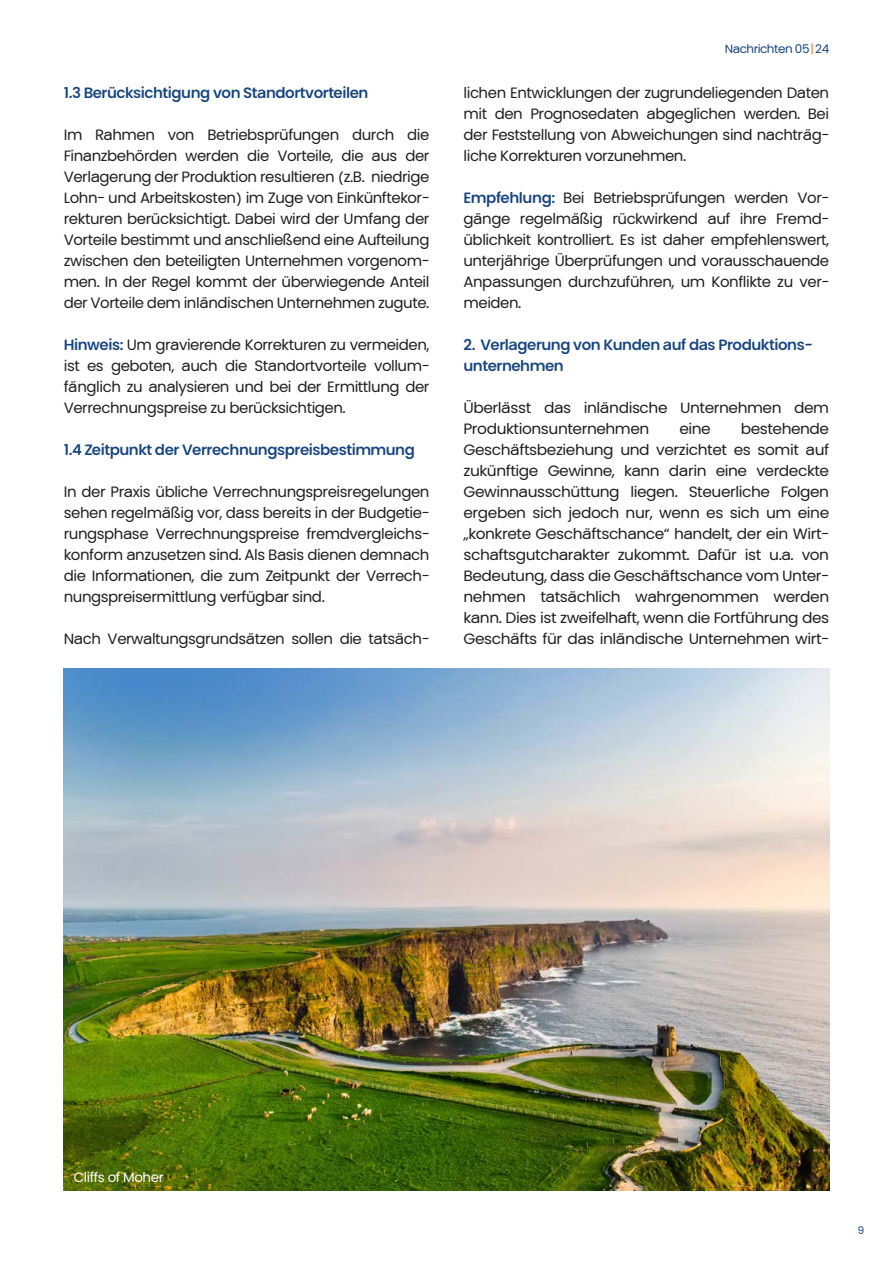
<style>
.page{position:relative;width:893px;height:1263px;background:#fff}
.page>*{position:absolute;margin:0;border:0;box-sizing:border-box;transform-origin:0 0}
.Copy_Fließtext{font:15px/21px "PKF Global Sans";letter-spacing:-.03em;color:#231f20;text-align:justify}
.Zwischentitel_neu{font:700 15px/21px "PKF Global Sans";letter-spacing:-.03em;color:#174580}
.BU{font:13.5px "PKF Global Sans";letter-spacing:-.03em;color:#fff}
.t1{font:12px "PKF Global Sans";letter-spacing:-.04em;color:#174580}
.t2{font:10.5px "PKF Global Sans";color:#174580}
.s1{font-weight:700;color:#174580}
.s2{color:#f37530}
</style>
<div class="page">
<img style="left:64px;top:669px;width:765px;height:521px">
<p class="Zwischentitel_neu" style="left:64px;top:82px;width:306px">1.3 Berücksichtigung von Standortvorteilen</p>
<p class="Copy_Fließtext" style="left:64px;top:124px;width:367px">Im Rahmen von Betriebsprüfungen durch die Finanzbehörden werden die Vorteile, die aus der Verlagerung der Produktion resultieren (z.B. niedrige Lohn- und Arbeitskosten) im Zuge von Einkünftekor&shy;rekturen berücksichtigt. Dabei wird der Umfang der Vorteile bestimmt und anschließend eine Aufteilung zwischen den beteiligten Unternehmen vorgenom&shy;men. In der Regel kommt der überwiegende Anteil der Vorteile dem inländischen Unternehmen zugute.</p>
<p class="Copy_Fließtext" style="left:64px;top:334px;width:367px"><span class="s1">Hinweis:</span> Um gravierende Korrekturen zu vermeiden, ist es geboten, auch die Standortvorteile vollum&shy;fänglich zu analysieren und bei der Ermittlung der Verrechnungspreise zu berücksichtigen.</p>
<p class="Zwischentitel_neu" style="left:64px;top:439px;width:353px">1.4 Zeitpunkt der Verrechnungspreisbestimmung</p>
<p class="Copy_Fließtext" style="left:64px;top:481px;width:367px">In der Praxis übliche Verrechnungspreisregelungen sehen regelmäßig vor, dass bereits in der Budgetie&shy;rungsphase Verrechnungspreise fremdvergleichs&shy;konform anzusetzen sind. Als Basis dienen demnach die Informationen, die zum Zeitpunkt der Verrech&shy;nungspreisermittlung verfügbar sind.</p>
<p class="Copy_Fließtext" style="left:64px;top:628px;width:367px">Nach Verwaltungsgrundsätzen sollen die tatsäch-</p>
<p class="t1" style="left:725px;top:42px;width:106px">Nachrichten 05<span class="s2">|</span> 24</p>
<p class="Copy_Fließtext" style="left:463px;top:82px;width:367px">lichen Entwicklungen der zugrundeliegenden Daten mit den Prognosedaten abgeglichen werden. Bei der Feststellung von Abweichungen sind nachträg&shy;liche Korrekturen vorzunehmen.</p>
<p class="Copy_Fließtext" style="left:463px;top:187px;width:367px"><span class="s1">Empfehlung:</span> Bei Betriebsprüfungen werden Vor&shy;gänge regelmäßig rückwirkend auf ihre Fremd&shy;üblichkeit kontrolliert. Es ist daher empfehlenswert, unterjährige Überprüfungen und vorausschauende Anpassungen durchzuführen, um Konflikte zu ver&shy;meiden.</p>
<p class="Zwischentitel_neu" style="left:463px;top:334px;width:351px">2. Verlagerung von Kunden auf das Produktions&shy;unternehmen</p>
<p class="Copy_Fließtext" style="left:463px;top:397px;width:367px">Überlässt das inländische Unternehmen dem<br>Produktionsunternehmen</p>
<p class="Copy_Fließtext" style="left:679px;top:418px;width:33px">eine</p>
<p class="Copy_Fließtext" style="left:463px;top:418px;width:367px;text-indent:277px">bestehende Geschäftsbeziehung und verzichtet es somit auf zukünftige Gewinne, kann darin eine verdeckte Gewinnausschüttung liegen. Steuerliche Folgen ergeben sich jedoch nur, wenn es sich um eine „konkrete Geschäftschance“ handelt, der ein Wirt&shy;schaftsgutcharakter zukommt. Dafür ist u.a. von Bedeutung, dass die Geschäftschance vom Unter&shy;nehmen tatsächlich wahrgenommen werden kann. Dies ist zweifelhaft, wenn die Fortführung des Geschäfts für das inländische Unternehmen wirt-</p>
<p class="BU" style="left:74px;top:1169px;width:91px">Cliffs of Moher</p>
<p class="t2" style="left:858px;top:1224px;width:8px">9</p>
</div>
